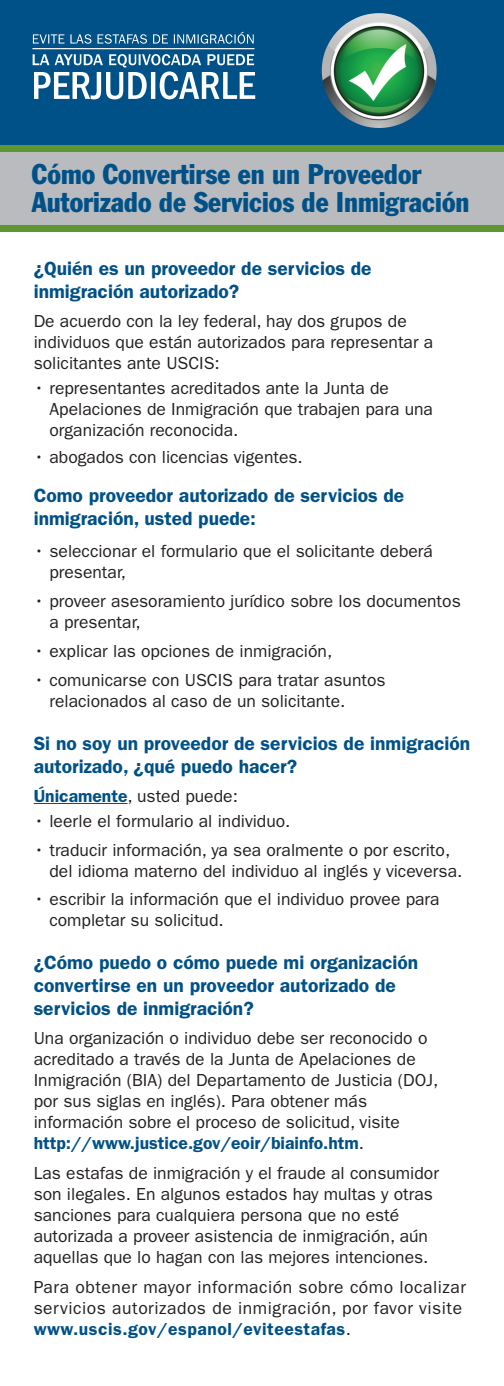
<style>
.page{position:relative;width:504px;height:1386px;background:#fff}
.page>*{position:absolute;margin:0;border:0;box-sizing:border-box;transform-origin:0 0}
.t1{font:condensed 28px/28px "Franklin Gothic";color:#005187}
.Question{font:600 19.25px/23.1px "ITC Franklin Gothic Std";color:#005187}
.bullet{font:17.5px/21px "ITC Franklin Gothic Std";color:#231f20}
.bullet-2{font:17.5px/21px "ITC Franklin Gothic Std";letter-spacing:.03em;color:#231f20}
.s1{font-weight:600;color:#005187}
</style>
<div class="page">
<div style="left:0;top:0;width:504px;height:146px;background:#005187"></div>
<div style="left:0;top:151px;width:504px;height:75px;background:#babbbe"></div>
<hr style="left:34px;top:803px;width:94px;height:1px;background:#005187">
<div style="left:0;top:145px;width:504px;height:6px;background:#5c9731"></div>
<div style="left:0;top:225px;width:504px;height:7px;background:#5c9731"></div>
<svg style="left:33px;top:32px;width:221px;height:12px"></svg>
<svg style="left:33px;top:54px;width:222px;height:45px"></svg>
<hr style="left:32px;top:48px;width:223px;height:1px;background:#fff">
<img style="left:322px;top:13px;width:115px;height:115px">
<p class="t1" style="left:32px;top:159px;width:439px">Cómo Convertirse en un Proveedor<br>Autorizado de Servicios de Inmigración</p>
<p class="Question" style="left:34px;top:257px;width:339px">¿Quién es un proveedor de servicios de inmigración autorizado?</p>
<p class="bullet" style="left:34px;top:310px;width:401px">De acuerdo con la ley federal, hay dos grupos de individuos que están autorizados para representar a solicitantes ante USCIS:</p>
<p class="bullet" style="left:49px;top:377px;width:385px;text-indent:-16px">• representantes acreditados ante la Junta de<br>Apelaciones de Inmigración que trabajen para una organización reconocida.</p>
<p class="bullet" style="left:34px;top:446px;width:271px">• abogados con licencias vigentes.</p>
<p class="Question" style="left:34px;top:483px;width:372px">Como proveedor autorizado de servicios de inmigración, usted puede:</p>
<p class="bullet" style="left:49px;top:541px;width:385px;text-indent:-16px">• seleccionar el formulario que el solicitante deberá presentar,</p>
<p class="bullet" style="left:49px;top:591px;width:413px;text-indent:-16px">• proveer asesoramiento jurídico sobre los documentos a presentar,</p>
<p class="bullet" style="left:34px;top:641px;width:300px">• explicar las opciones de inmigración,</p>
<p class="bullet" style="left:49px;top:670px;width:338px;text-indent:-16px">• comunicarse con USCIS para tratar asuntos relacionados al caso de un solicitante.</p>
<p class="Question" style="left:34px;top:732px;width:438px">Si no soy un proveedor de servicios de inmigración autorizado, ¿qué puedo hacer?</p>
<p class="bullet" style="left:34px;top:785px;width:206px"><span class="s1">Únicamente</span>, usted puede:</p>
<p class="bullet" style="left:34px;top:810px;width:258px">• leerle el formulario al individuo.</p>
<p class="bullet" style="left:49px;top:839px;width:415px;text-indent:-16px">• traducir información, ya sea oralmente o por escrito, del idioma materno del individuo al inglés y viceversa.</p>
<p class="bullet" style="left:49px;top:889px;width:392px;text-indent:-16px">• escribir la información que el individuo provee para completar su solicitud.</p>
<p class="Question" style="left:34px;top:951px;width:386px">¿Cómo puedo o cómo puede mi organización convertirse en un proveedor autorizado de servicios de inmigración?</p>
<p class="bullet" style="left:34px;top:1028px;width:406px">Una organización o individuo debe ser reconocido o acreditado a través de la Junta de Apelaciones de Inmigración (BIA) del Departamento de Justicia (DOJ, por sus siglas en inglés). Para obtener más información sobre el proceso de solicitud, visite <span class="s1">http://www.justice.gov/eoir/biainfo.htm</span>.</p>
<p class="bullet" style="left:34px;top:1163px;width:407px">Las estafas de inmigración y el fraude al consumidor son ilegales. En algunos estados hay multas y otras sanciones para cualquiera persona que no esté autorizada a proveer asistencia de inmigración, aún aquellas que lo hagan con las mejores intenciones.</p>
<p class="bullet-2" style="left:34px;top:1276px;width:434px">Para obtener mayor información sobre cómo localizar servicios autorizados de inmigración, por favor visite <span class="s1">www.uscis.gov/espanol/eviteestafas</span>.</p>
</div>
